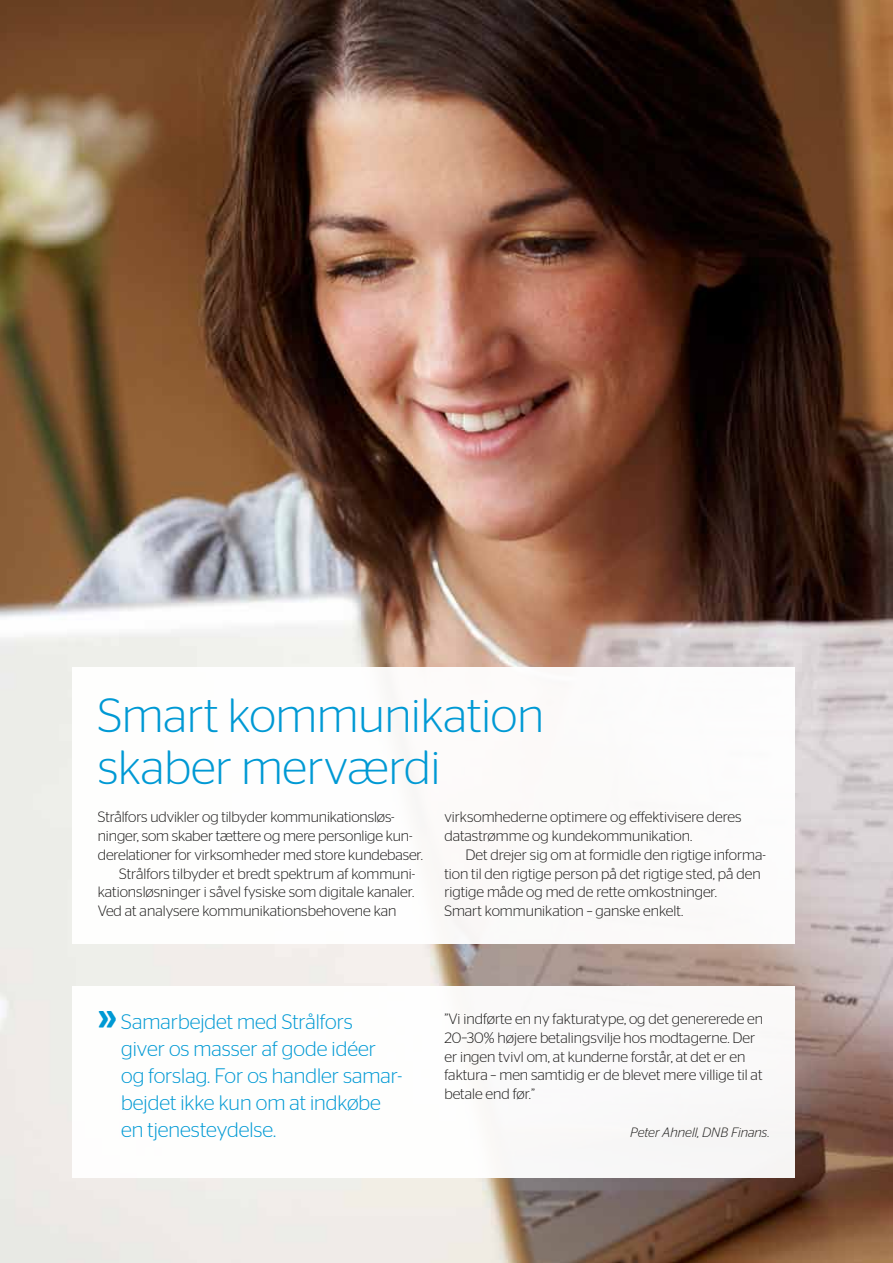
<style>
.page{position:relative;width:893px;height:1263px;background:#fff}
.page>*{position:absolute;margin:0;border:0;box-sizing:border-box;transform-origin:0 0}
.t1{font:300 48px/52.5px "Stag Sans";color:#0099d4}
.t2{font:300 21px/27px "Stag Sans";color:#0099d4}
.t3{font:300 15px/18.8px "Stag Sans";color:#1c1b1a}
.t4{font:italic 300 13.5px "Stag Sans";color:#1c1b1a}
.s1{font-weight:500;font-size:37.5px}
</style>
<div class="page">
<img style="left:0;top:0;width:893px;height:1263px">
<div style="left:72px;top:986px;width:723px;height:192px;background:#fff"></div>
<div style="left:72px;top:668px;width:723px;height:276px;background:#fff"></div>
<p class="t1" style="left:98px;top:688px;width:448px">Smart kommunikation skaber merværdi</p>
<p class="t3" style="left:98px;top:807px;width:298px">Strålfors udvikler og tilbyder kommunikationsløs-</p>
<p class="t3" style="left:98px;top:826px;width:316px">ninger, som skaber tættere og mere personlige kun-</p>
<p class="t3" style="left:98px;top:845px;width:327px">derelationer for virksomheder med store kundebaser.</p>
<p class="t3" style="left:119px;top:864px;width:298px">Strålfors tilbyder et bredt spektrum af kommuni-</p>
<p class="t3" style="left:98px;top:882px;width:318px">kationsløsninger i såvel fysiske som digitale kanaler.</p>
<p class="t3" style="left:98px;top:901px;width:300px">Ved at analysere kommunikationsbehovene kan</p>
<p class="t3" style="left:444px;top:807px;width:299px">virksomhederne optimere og effektivisere deres</p>
<p class="t3" style="left:444px;top:826px;width:249px">datastrømme og kundekommunikation.</p>
<p class="t3" style="left:466px;top:845px;width:302px">Det drejer sig om at formidle den rigtige informa-</p>
<p class="t3" style="left:444px;top:864px;width:318px">tion til den rigtige person på det rigtige sted, på den</p>
<p class="t3" style="left:444px;top:882px;width:274px">rigtige måde og med de rette omkostninger.</p>
<p class="t3" style="left:444px;top:901px;width:240px">Smart kommunikation – ganske enkelt.</p>
<p class="t2" style="left:121px;top:1007px;width:283px;text-indent:-23px"><span class="s1">»</span> Samarbejdet med Strålfors<br>giver os masser af gode idéer og forslag. For os handler samar&shy;bejdet ikke kun om at indkøbe en tjenesteydelse.</p>
<p class="t3" style="left:444px;top:1009px;width:320px">”Vi indførte en ny fakturatype, og det genererede en 20–30% højere betalingsvilje hos modtagerne. Der er ingen tvivl om, at kunderne forstår, at det er en faktura – men samtidig er de blevet mere villige til at betale end før.”</p>
<p class="t4" style="left:630px;top:1124px;width:141px">Peter Ahnell, DNB Finans.</p>
</div>
